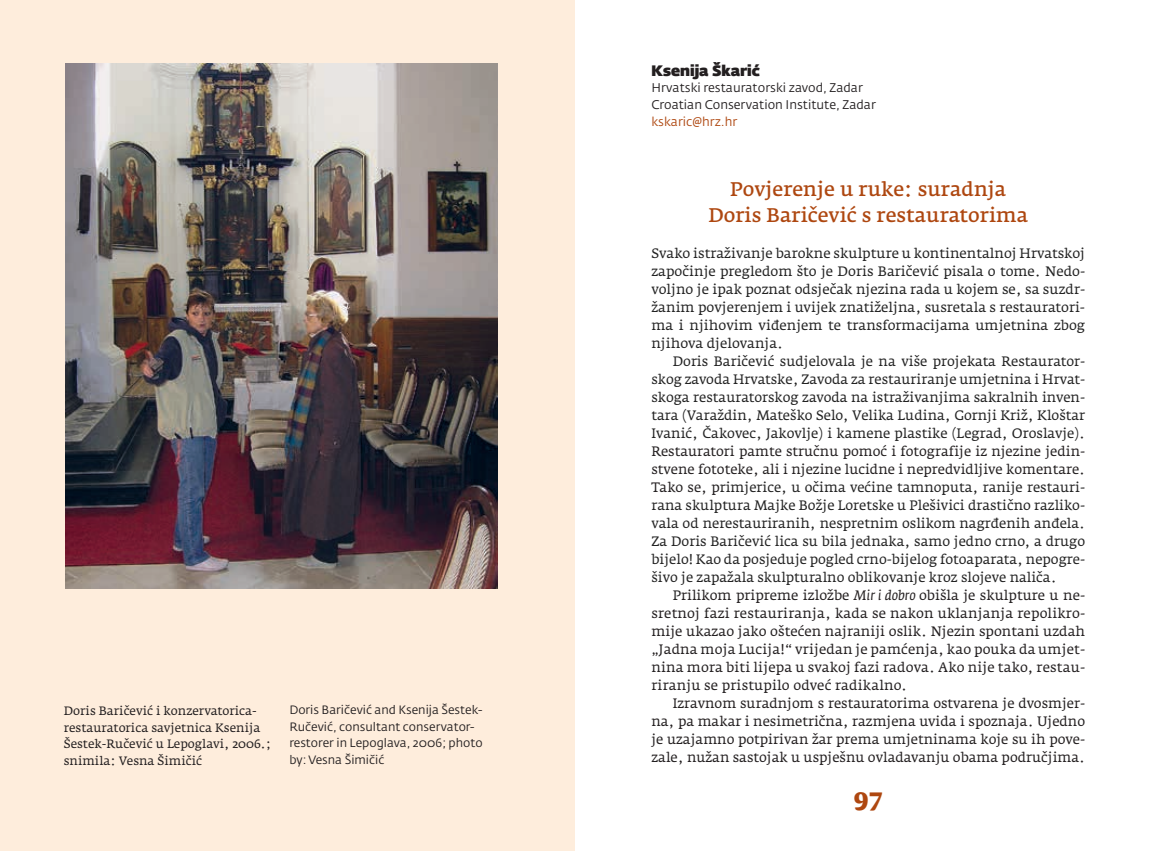
<style>
.page{position:relative;width:1149px;height:851px;background:#fff}
.page>*{position:absolute;margin:0;border:0;box-sizing:border-box;transform-origin:0 0}
.t1{font:900 25.5px "Fresco";color:#ae4710}
.t2{font:600 19.5px/25.5px "Fedra Serif A Std";color:#ae4710;text-align:center}
.t3{font:800 15px "Fe Sa Dis";color:#231f20}
.t4{font:13.5px/18px "Fedra Serif A Std";color:#222;text-align:justify}
.t5{font:13.5px/18px "Fedra Serif A Std";color:#231f20;text-align:justify}
.t6{font:12.45px/17px "Fedra Sans Std";color:#231f20}
.t7{font:12.45px "Fedra Sans Std";color:#ae4710}
.t8{font:12px/16.5px "Fedra Serif A Std";color:#231f20}
.t9{font:12px/16.5px "Fedra Sans Std";color:#231f20}
.s1{color:#231f20}
.s2{color:#222}
.s3{font-style:italic}
</style>
<div class="page">
<div style="left:0;top:0;width:574px;height:850px;background:#feeddc"></div>
<img style="left:65px;top:64px;width:432px;height:524px">
<p class="t8" style="left:64px;top:703px;width:209px">Doris Baričević i konzervatorica&shy;restauratorica savjetnica Ksenija Šestek-Ručević u Lepoglavi, 2006.; snimila: Vesna Šimičić</p>
<p class="t9" style="left:289px;top:701px;width:195px">Doris Baričević and Ksenija Šestek-<br>Ručević, consultant conservator&shy;restorer in Lepoglava, 2006; photo by: Vesna Šimičić</p>
<p class="t3" style="left:651px;top:61px;width:110px">Ksenija Škarić</p>
<p class="t6" style="left:651px;top:80px;width:226px">Hrvatski restauratorski zavod, Zadar<br>Croatian Conservation Institute, Zadar</p>
<p class="t7" style="left:651px;top:114px;width:87px">kskaric@hrz.hr</p>
<h2 class="t2" style="left:708px;top:176px;width:321px">Povjerenje u ruke: suradnja<br>Doris Baričević s restauratorima</h2>
<p class="t4" style="left:651px;top:244px;width:435px">Svako istraživanje barokne skulpture u kontinentalnoj Hrvatskoj započinje pregledom što je Doris Baričević pisala o tome. Nedo&shy;voljno je ipak poznat odsječak njezina rada u kojem se, sa suzdr&shy;žanim povjerenjem i uvijek znatiželjna, susretala s restauratori&shy;ma i njihovim viđenjem te transformacijama umjetnina zbog njihova djelovanja.</p>
<p class="t4" style="left:651px;top:352px;width:435px;text-indent:21px">Doris Baričević sudjelovala je na više projekata Restaurator&shy;skog zavoda Hrvatske, Zavoda za restauriranje umjetnina i Hrvat&shy;skoga restauratorskog zavoda na istraživanjima sakralnih inven&shy;tara (Varaždin, Mateško Selo, Velika Ludina, Gornji Križ, Kloštar Ivanić, Čakovec, Jakovlje) i kamene plastike (Legrad, Oroslavje)<span class="s1">.<br>Restauratori pamte stručnu pomoć i fotografije iz njezine jedin&shy;stvene fototeke, ali i njezine lucidne i nepredvidljive komentare.<br>Tako se, p</span>rimjerice, u očima većine tamnoputa, ranije restauri&shy;rana skulptura Majke Božje Loretske u Plešivici drastično razliko&shy;vala od nerestauriranih, nespretnim oslikom nagrđenih anđela.<br>Za Doris Baričević lica su bila jednaka, samo jedno crno, a drugo bijelo! Kao da posjeduje pogled crno-bijelog fotoaparata, nepogre&shy;šivo je zapažala skulpturalno oblikovanje kroz slojeve naliča.</p>
<p class="t5" style="left:651px;top:586px;width:435px;text-indent:21px"><span class="s2">P</span>rilikom pripreme izložbe <span class="s3">Mir i dobro</span> obišla je skulpture u ne&shy;sretnoj fazi restauriranja, kada se nakon uklanjanja repolikro&shy;mije ukazao jako oštećen najraniji oslik. Njezin spontani uzdah „Jadna moja Lucija!“ vrijedan je pamćenja, kao pouka da umjet&shy;nina mora biti lijepa u svakoj fazi radova. Ako nije tako, restau&shy;riranju se pristupilo odveć radikalno.</p>
<p class="t5" style="left:651px;top:694px;width:435px;text-indent:21px">Izravnom suradnjom s restauratorima ostvarena je dvosmjer&shy;na, pa makar i nesimetrična, razmjena uvida i spoznaja. Ujedno je uzajamno potpirivan žar prema umjetninama koje su ih pove&shy;zale, nužan sastojak u uspješnu ovladavanju obama područjima.</p>
<h1 class="t1" style="left:853px;top:779px;width:31px">97</h1>
</div>
